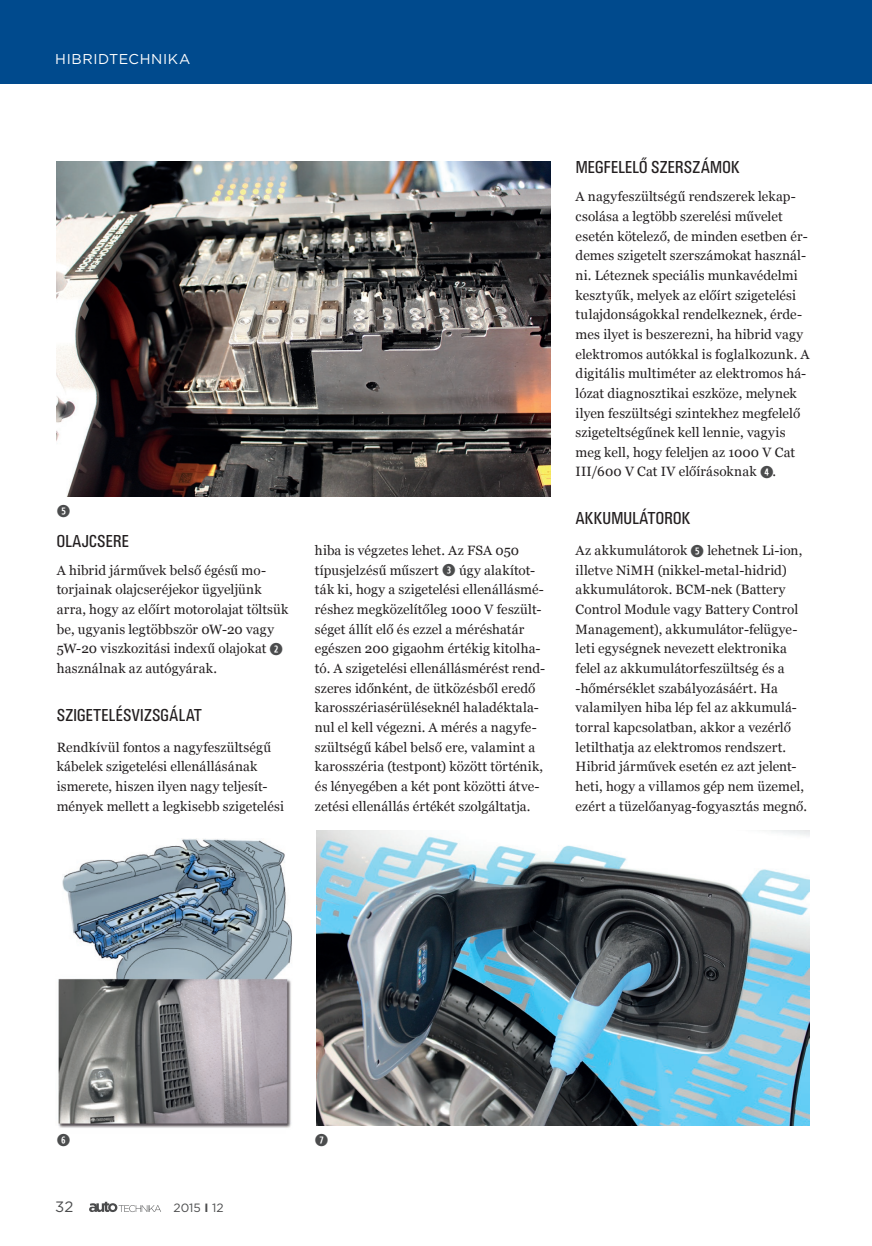
<style>
.page{position:relative;width:872px;height:1246px;background:#fff}
.page>*{position:absolute;margin:0;border:0;box-sizing:border-box;transform-origin:0 0}
.Alcim_uj{font:18px "U001 Con";letter-spacing:.015em;color:#231f20}
.szoveg_uj{font:16.5px "Combi Numerals Ltd";color:#4b4c4d}
.t1{font:15px "Gotham";color:#4b4c4d}
.t2{font:14.25px "Gotham";letter-spacing:.045em;color:#fff}
.szoveg_uj-2{font:13.5px/19.6px "Georgia";letter-spacing:.01em;color:#231f20}
.t3{font:12px "Gotham";color:#4b4c4d}
.s1{font-family:"Combi Numerals Ltd";font-size:16.5px;color:#4b4c4d}
.s2{font-weight:700}
</style>
<div class="page">
<svg style="left:89px;top:1202px;width:72px;height:10px"></svg>
<img style="left:57px;top:162px;width:493px;height:334px">
<img style="left:58px;top:839px;width:234px;height:289px">
<img style="left:316px;top:830px;width:493px;height:295px">
<div style="left:0;top:0;width:872px;height:83px;background:#004a8d"></div>
<p class="t2" style="left:55px;top:50px;width:137px">HIBRIDTECHNIKA</p>
<p class="szoveg_uj" style="left:57px;top:502px;width:15px">➎</p>
<p class="Alcim_uj" style="left:57px;top:531px;width:74px">OLAJCSERE</p>
<p class="szoveg_uj-2" style="left:57px;top:560px;width:233px">A hibrid járművek belső égésű mo&shy;torjainak olajcseréjekor ügyeljünk arra, hogy az előírt motorolajat töltsük be, ugyanis legtöbbször 0W-20 vagy 5W-20 viszkozitási indexű olajokat <span class="s1">➋ </span>használnak az autógyárak.</p>
<p class="Alcim_uj" style="left:57px;top:705px;width:146px">SZIGETELÉSVIZSGÁLAT</p>
<p class="szoveg_uj-2" style="left:57px;top:736px;width:229px">Rendkívül fontos a nagyfeszültségű kábelek szigetelési ellenállásának ismerete, hiszen ilyen nagy teljesít&shy;mények mellett a legkisebb szigetelési</p>
<p class="szoveg_uj-2" style="left:315px;top:540px;width:232px">hiba is végzetes lehet. Az FSA 050 típusjelzésű műszert <span class="s1">➌</span> úgy alakítot&shy;ták ki, hogy a szigetelési ellenállásmé&shy;réshez megközelítőleg 1000 V feszült&shy;séget állít elő és ezzel a méréshatár egészen 200 gigaohm értékig kitolha&shy;tó. A szigetelési ellenállásmérést rend&shy;szeres időnként, de ütközésből eredő karosszériasérüléseknél haladéktala&shy;nul el kell végezni. A mérés a nagyfe&shy;szültségű kábel belső ere, valamint a karosszéria (testpont) között történik, és lényegében a két pont közötti átve&shy;zetési ellenállás értékét szolgáltatja.</p>
<p class="Alcim_uj" style="left:576px;top:157px;width:165px">MEGFELELŐ SZERSZÁMOK</p>
<p class="szoveg_uj-2" style="left:575px;top:186px;width:235px">A nagyfeszültségű rendszerek lekap&shy;csolása a legtöbb szerelési művelet esetén kötelező, de minden esetben ér&shy;demes szigetelt szerszámokat használ&shy;ni. Léteznek speciális munkavédelmi kesztyűk, melyek az előírt szigetelési tulajdonságokkal rendelkeznek, érde&shy;mes ilyet is beszerezni, ha hibrid vagy elektromos autókkal is foglalkozunk. A digitális multiméter az elektromos há&shy;lózat diagnosztikai eszköze, melynek ilyen feszültségi szintekhez megfelelő szigeteltségűnek kell lennie, vagyis meg kell, hogy feleljen az 1000 V Cat III/600 V Cat IV előírásoknak <span class="s1">➍</span>.</p>
<p class="Alcim_uj" style="left:576px;top:508px;width:116px">AKKUMULÁTOROK</p>
<p class="szoveg_uj-2" style="left:575px;top:540px;width:233px">Az akkumulátorok <span class="s1">➎</span> lehetnek Li-ion, illetve NiMH (nikkel-metal-hidrid) akkumulátorok. BCM-nek (Battery Control Module vagy Battery Control Management), akkumulátor-felügye&shy;leti egységnek nevezett elektronika felel az akkumulátorfeszültség és a -hőmérséklet szabályozásáért. Ha valamilyen hiba lép fel az akkumulá&shy;torral kapcsolatban, akkor a vezérlő letilthatja az elektromos rendszert.<br>Hibrid járművek esetén ez azt jelent&shy;heti, hogy a villamos gép nem üzemel, ezért a tüzelőanyag-fogyasztás megnő.</p>
<p class="szoveg_uj" style="left:57px;top:1131px;width:15px">➏</p>
<p class="szoveg_uj" style="left:315px;top:1131px;width:15px">➐</p>
<p class="t1" style="left:55px;top:1197px;width:20px">32</p>
<p class="t3" style="left:173px;top:1200px;width:52px">2015 <span class="s2">I</span> 12</p>
</div>
